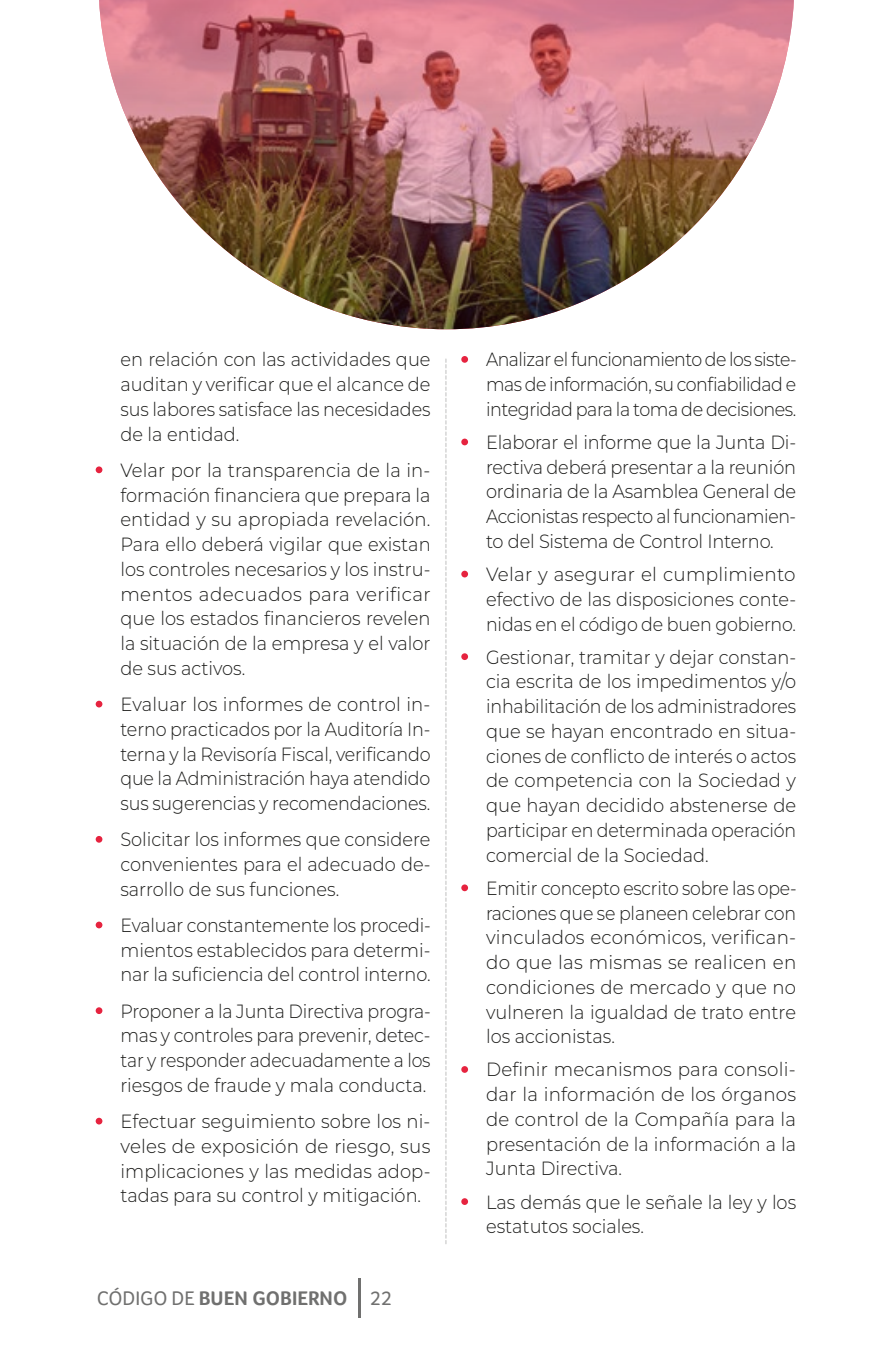
<style>
.page{position:relative;width:893px;height:1372px;background:#fff}
.page>*{position:absolute;margin:0;border:0;box-sizing:border-box;transform-origin:0 0}
.t1{font:700 20.25px "Foco";color:#70706f}
.t2{font:300 19.12px/24.8px "Montserrat";color:#1d1d1b;text-align:justify;scale:.93 1}
.t3{font:300 19.12px/24.8px "Montserrat";color:#1d1d1b;text-align:justify;scale:.94 1}
.t4{font:300 19.12px/24.8px "Montserrat";color:#1d1d1b;text-align:justify;scale:.91 1}
.t5{font:300 19.12px/24.8px "Montserrat";color:#1d1d1b;text-align:justify;scale:.9 1}
.t6{font:300 19.12px/24.8px "Montserrat";color:#1d1d1b;text-align:justify;scale:.95 1}
.t7{font:300 19.12px/24.8px "Montserrat";color:#1d1d1b;text-align:justify;scale:.96 1}
.s1{font-weight:400}
</style>
<div class="page">
<img style="left:99px;top:0;width:695px;height:329px">
<hr style="left:359px;top:1278px;width:2px;height:39px;background:#70706f">
<div style="left:96px;top:466px;width:6px;height:7px;background:#e6233f;border-radius:50%"></div>
<div style="left:96px;top:700px;width:6px;height:7px;background:#e6233f;border-radius:50%"></div>
<div style="left:96px;top:835px;width:6px;height:7px;background:#e6233f;border-radius:50%"></div>
<div style="left:96px;top:921px;width:6px;height:7px;background:#e6233f;border-radius:50%"></div>
<div style="left:96px;top:1007px;width:6px;height:7px;background:#e6233f;border-radius:50%"></div>
<div style="left:96px;top:1117px;width:6px;height:7px;background:#e6233f;border-radius:50%"></div>
<div style="left:461px;top:356px;width:7px;height:7px;background:#e6233f;border-radius:50%"></div>
<div style="left:461px;top:438px;width:7px;height:7px;background:#e6233f;border-radius:50%"></div>
<div style="left:461px;top:570px;width:7px;height:7px;background:#e6233f;border-radius:50%"></div>
<div style="left:461px;top:653px;width:7px;height:7px;background:#e6233f;border-radius:50%"></div>
<div style="left:461px;top:884px;width:7px;height:7px;background:#e6233f;border-radius:50%"></div>
<div style="left:461px;top:1066px;width:7px;height:6px;background:#e6233f;border-radius:50%"></div>
<div style="left:461px;top:1198px;width:7px;height:6px;background:#e6233f;border-radius:50%"></div>
<svg style="left:445px;top:359px;width:1px;height:884px"></svg>
<p class="t2" style="left:120px;top:346px;width:335px">en relación con las actividades que auditan y verificar que el alcance de sus labores satisface las necesidades de la entidad.</p>
<p class="t3" style="left:120px;top:457px;width:332px">Velar por la transparencia de la in&shy;formación financiera que prepara la entidad y su apropiada revelación.<br>Para ello deberá vigilar que existan los controles necesarios y los instru&shy;mentos adecuados para verificar que los estados financieros revelen la situación de la empresa y el valor de sus activos.</p>
<p class="t3" style="left:120px;top:691px;width:331px">Evaluar los informes de control in&shy;terno practicados por la Auditoría In&shy;terna y la Revisoría Fiscal, verificando que la Administración haya atendido sus sugerencias y recomendaciones.</p>
<p class="t2" style="left:120px;top:826px;width:335px">Solicitar los informes que considere convenientes para el adecuado de&shy;sarrollo de sus funciones.</p>
<p class="t4" style="left:120px;top:912px;width:343px">Evaluar constantemente los procedi&shy;mientos establecidos para determi&shy;nar la suficiencia del control interno.</p>
<p class="t4" style="left:120px;top:997px;width:343px">Proponer a la Junta Directiva progra&shy;mas y controles para prevenir, detec&shy;tar y responder adecuadamente a los riesgos de fraude y mala conducta.</p>
<p class="t3" style="left:120px;top:1108px;width:331px">Efectuar seguimiento sobre los ni&shy;veles de exposición de riesgo, sus implicaciones y las medidas adop&shy;tadas para su control y mitigación.</p>
<p class="t1" style="left:97px;top:1285px;width:297px"><span class="s1">CÓDIGO DE</span> BUEN GOBIERNO <span class="s1">22</span></p>
<p class="t4" style="left:486px;top:346px;width:343px">Analizar el funcionamiento de los siste&shy;mas de información, su confiabilidad e integridad para la toma de decisiones.</p>
<p class="t2" style="left:486px;top:429px;width:335px">Elaborar el informe que la Junta Di&shy;rectiva deberá presentar a la reunión ordinaria de la Asamblea General de Accionistas respecto al funcionamien&shy;to del Sistema de Control Interno.</p>
<p class="t7" style="left:486px;top:561px;width:325px">Velar y asegurar el cumplimiento efectivo de las disposiciones conte&shy;nidas en el código de buen gobierno.</p>
<p class="t2" style="left:486px;top:643px;width:335px">Gestionar, tramitar y dejar constan&shy;cia escrita de los impedimentos y/o inhabilitación de los administradores que se hayan encontrado en situa&shy;ciones de conflicto de interés o actos de competencia con la Sociedad y que hayan decidido abstenerse de participar en determinada operación comercial de la Sociedad.</p>
<p class="t5" style="left:486px;top:875px;width:347px">Emitir concepto escrito sobre las ope&shy;raciones que se planeen celebrar con vinculados económicos, verifican&shy;do que las mismas se realicen en condiciones de mercado y que no vulneren la igualdad de trato entre los accionistas.</p>
<p class="t6" style="left:486px;top:1056px;width:328px">Definir mecanismos para consoli&shy;dar la información de los órganos de control de la Compañía para la presentación de la información a la Junta Directiva.</p>
<p class="t2" style="left:486px;top:1188px;width:335px">Las demás que le señale la ley y los estatutos sociales.</p>
</div>
